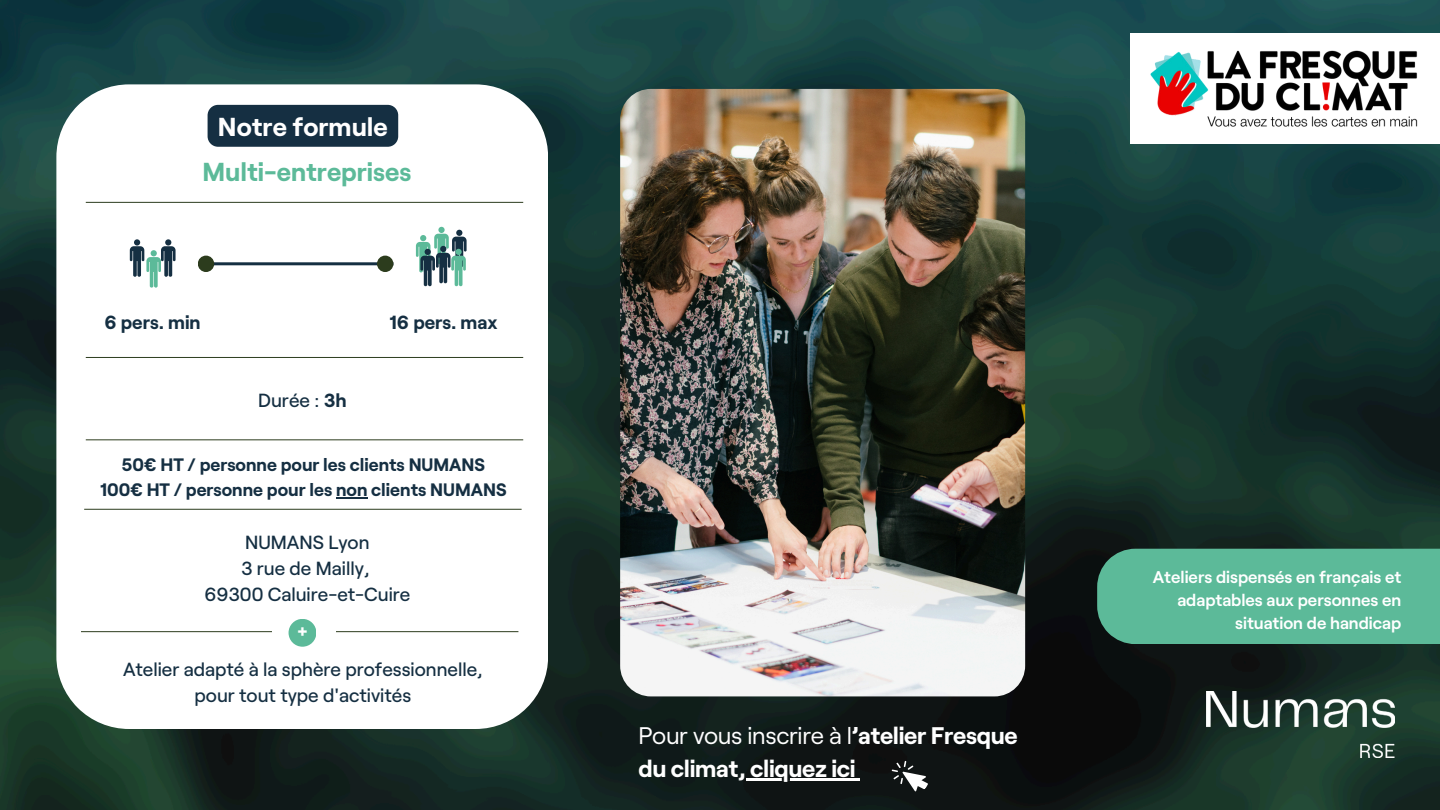
<style>
.page{position:relative;width:1440px;height:810px;background:#fff}
.page>*{position:absolute;margin:0;border:0;box-sizing:border-box;transform-origin:0 0}
.t1{font:700 26px "Roobert";color:#5cba99}
.t2{font:700 26px "Roobert";color:#fff}
.t3{font:700 24px/33px "Roobert";letter-spacing:-.015em;color:#fff}
.t4{font:500 19px/26.2px "Roobert";color:#152f42;text-align:center}
.t5{font:700 19px "Roobert";color:#152f42}
.t6{font:700 18px/24.8px "Roobert";color:#152f42;text-align:center}
.t7{font:700 18px "Montserrat";color:#fff}
.t8{font:600 17px/23.2px "Roobert";color:#fff;text-align:right}
.s1{font-weight:700}
.s2{font-weight:400}
</style>
<div class="page">
<img style="left:0;top:0;width:1440px;height:810px">
<img style="left:620px;top:89px;width:405px;height:607px;border-radius:31px">
<svg style="left:56px;top:84px;width:492px;height:645px"></svg>
<hr style="left:207px;top:262px;width:186px;height:3px;background:#152f42">
<div style="left:198px;top:256px;width:16px;height:16px;background:#2c3c1d;border-radius:50%"></div>
<div style="left:377px;top:256px;width:16px;height:16px;background:#2c3c1d;border-radius:50%"></div>
<div style="left:165px;top:239px;width:6px;height:7px;background:#152f42;border-radius:50%"></div>
<div style="left:134px;top:239px;width:6px;height:7px;background:#152f42;border-radius:50%"></div>
<svg style="left:130px;top:246px;width:45px;height:42px"></svg>
<div style="left:438px;top:227px;width:7px;height:6px;background:#5cba99;border-radius:50%"></div>
<svg style="left:416px;top:230px;width:50px;height:57px"></svg>
<div style="left:1097px;top:549px;width:343px;height:95px;background:#5cba99"></div>
<hr style="left:86px;top:202px;width:437px;height:1px;background:#2c3c1d">
<hr style="left:86px;top:357px;width:437px;height:1px;background:#2c3c1d">
<hr style="left:86px;top:439px;width:437px;height:1px;background:#2c3c1d">
<hr style="left:84px;top:509px;width:438px;height:1px;background:#2c3c1d">
<hr style="left:81px;top:631px;width:437px;height:1px;background:#2c3c1d">
<div style="left:273px;top:611px;width:63px;height:41px;background:#fff"></div>
<div style="left:289px;top:619px;width:27px;height:28px;background:#5cba99;border-radius:50%"></div>
<div style="left:1130px;top:34px;width:310px;height:110px;background:#fff"></div>
<img style="left:1150px;top:50px;width:268px;height:77px">
<hr style="left:336px;top:498px;width:32px;height:1px;background:#152f42">
<div style="left:208px;top:105px;width:190px;height:42px;background:#152f42;border-radius:10px"></div>
<hr style="left:746px;top:778px;width:109px;height:2px;background:#fff">
<svg style="left:892px;top:761px;width:36px;height:30px"></svg>
<img style="left:1207px;top:692px;width:187px;height:66px">
<h1 class="t2" style="left:218px;top:106px;width:171px">Notre formule</h1>
<h1 class="t1" style="left:202px;top:152px;width:210px">Multi-entreprises</h1>
<p class="t5" style="left:105px;top:307px;width:98px">6 pers. min</p>
<p class="t5" style="left:390px;top:308px;width:109px">16 pers. max</p>
<p class="t4" style="left:258px;top:385px;width:90px">Durée : <span class="s1">3h</span></p>
<p class="t6" style="left:100px;top:451px;width:408px">50€ HT / personne pour les clients NUMANS<br>100€ HT / personne pour les non clients NUMANS</p>
<p class="t4" style="left:204px;top:528px;width:207px">NUMANS Lyon<br>3 rue de Mailly,<br>69300 Caluire-et-Cuire</p>
<p class="t7" style="left:297px;top:619px;width:12px">+</p>
<p class="t4" style="left:123px;top:655px;width:361px">Atelier adapté à la sphère professionnelle, pour tout type d'activités</p>
<p class="t3" style="left:639px;top:717px;width:381px"><span class="s2">Pour vous inscrire à l</span>’atelier Fresque du climat, cliquez ici</p>
<p class="t8" style="left:1153px;top:564px;width:250px">Ateliers dispensés en français et adaptables aux personnes en situation de handicap</p>
</div>
